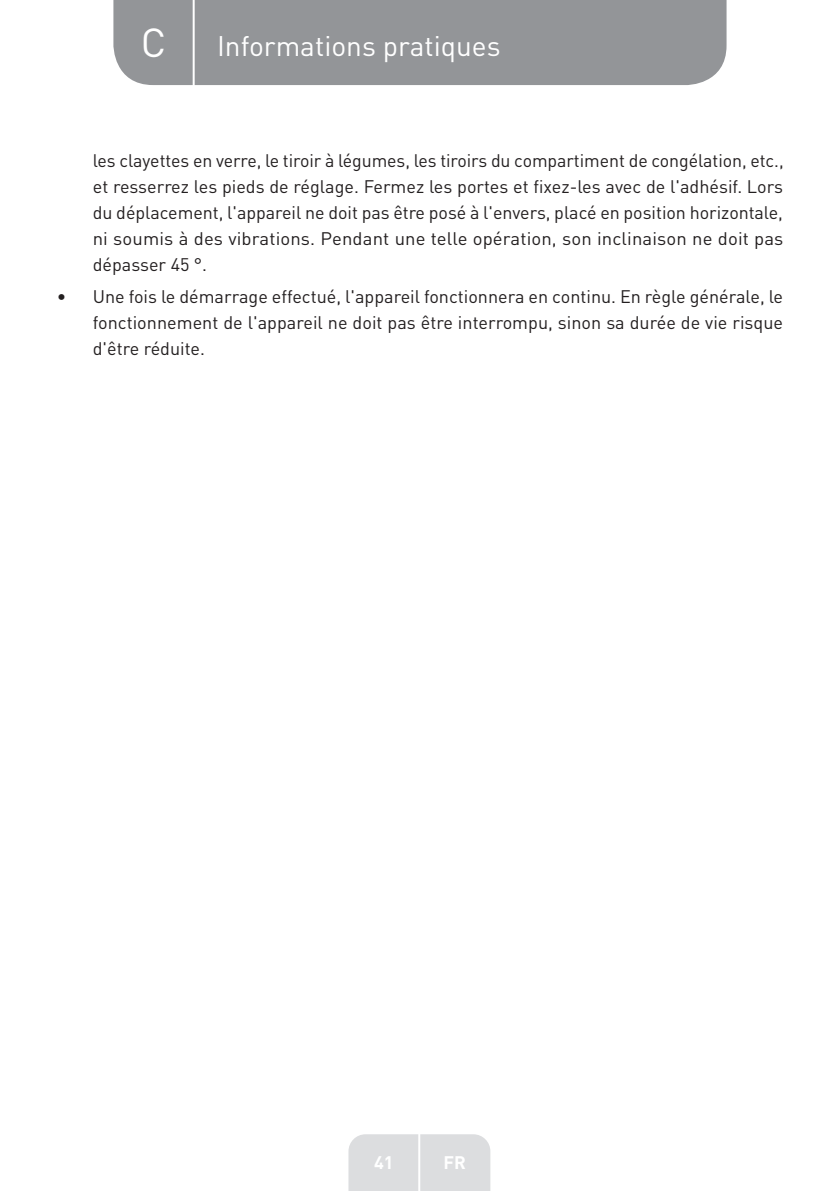
<style>
.page{position:relative;width:840px;height:1191px;background:#fff}
.page>*{position:absolute;margin:0;border:0;box-sizing:border-box;transform-origin:0 0}
.t1{font:40px "DIN Pro";color:#fff}
.t2{font:28px "DIN Pro";color:#fff}
.t3{font:18px/26px "DIN Pro";color:#231f20;text-align:justify}
.t4{font:700 18px "DIN Pro";color:#fff}
</style>
<div class="page">
<div style="left:113px;top:0;width:613px;height:85px;background:#939598"></div>
<div style="left:348px;top:1134px;width:142px;height:57px;background:#dcdddf"></div>
<hr style="left:418px;top:1111px;width:2px;height:80px;background:#fff">
<hr style="left:192px;top:0;width:2px;height:88px;background:#fff">
<h1 class="t1" style="left:141px;top:15px;width:27px">C</h1>
<h2 class="t2" style="left:217px;top:27px;width:285px">Informations pratiques</h2>
<p class="t3" style="left:93px;top:147px;width:692px">les clayettes en verre, le tiroir à légumes, les tiroirs du compartiment de congélation, etc., et resserrez les pieds de réglage. Fermez les portes et fixez-les avec de l'adhésif. Lors du déplacement, l'appareil ne doit pas être posé à l'envers, placé en position horizontale, ni soumis à des vibrations. Pendant une telle opération, son inclinaison ne doit pas dépasser 45 °.</p>
<p class="t3" style="left:93px;top:282px;width:691px;text-indent:-36px">• Une fois le démarrage effectué, l'appareil fonctionnera en continu. En règle générale, le fonctionnement de l'appareil ne doit pas être interrompu, sinon sa durée de vie risque d'être réduite.</p>
<p class="t4" style="left:374px;top:1150px;width:21px">41</p>
<p class="t4" style="left:443px;top:1150px;width:24px">FR</p>
</div>
